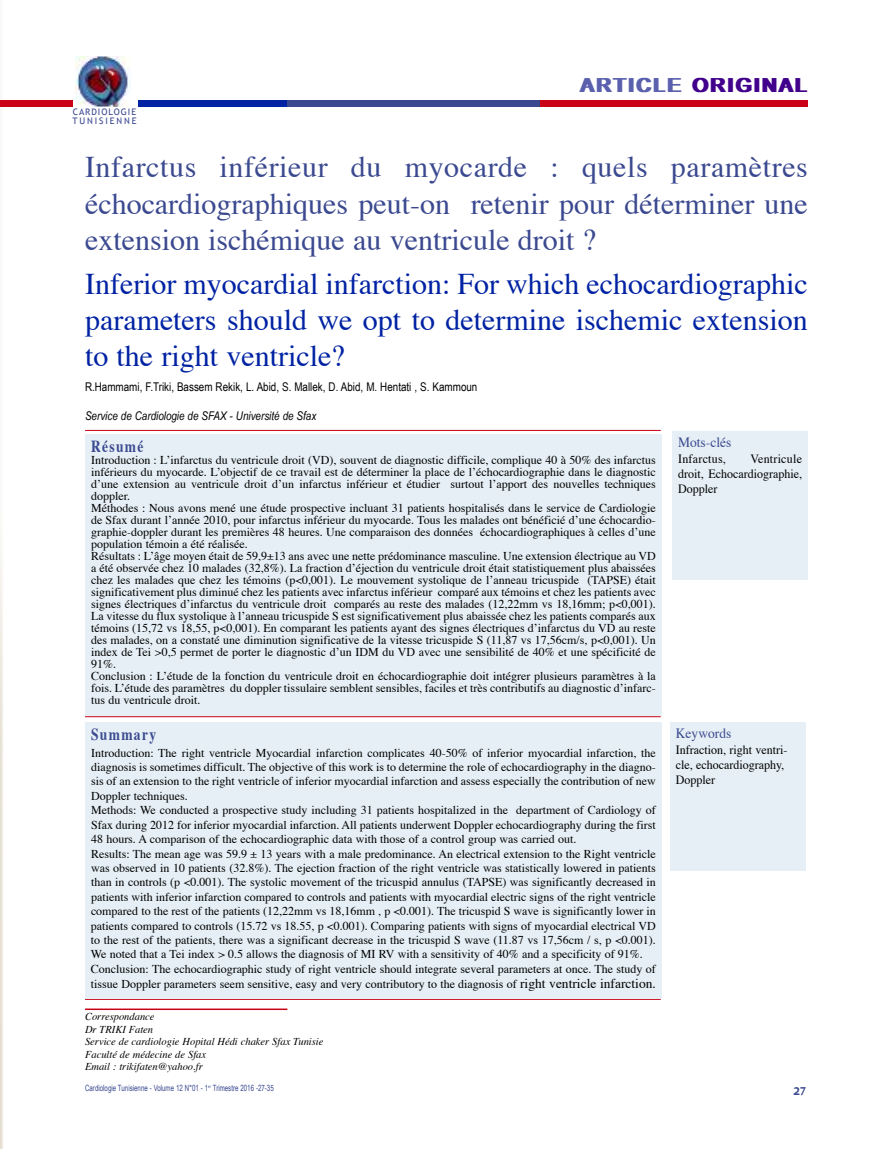
<style>
.page{position:relative;width:893px;height:1149px;background:#fff}
.page>*{position:absolute;margin:0;border:0;box-sizing:border-box;transform-origin:0 0}
.t1{font:30px/36px "Times";color:#3b4990;text-align:justify}
.t2{font:30px/36px "Times";color:#0022a3;text-align:justify}
.t3{font:900 19.5px "Arial";color:#41008b}
.t4{font:700 16.8px "Times";letter-spacing:.1em;color:#3b4990;scale:.8 1}
.t5{font:14.1px "Times";color:#3b4990;scale:.95 1}
.t6{font:12.6px/15px "Times";color:#000;scale:.95 1}
.t7{font:12.6px "Times";letter-spacing:.02em;color:#000;scale:.95 1}
.t8{font:12px/12px "Times";color:#000}
.t9{font:12px "Arial Narrow";color:#000}
.t10{font:italic 12px "Arial Narrow";color:#000}
.t11{font:italic 10.5px/12.6px "Times";color:#000}
.t12{font:10.5px "Gadget";color:#3b4990}
.t13{font:9px/9px "Trebuchet MS";letter-spacing:.105em;color:#3b4990}
.t14{font:8.7px "Arial Narrow";color:#3b4990;scale:.87 1}
.s1{color:#5a60ad}
.s2{font-size:13.5px}
</style>
<div class="page">
<img style="left:0;top:106px;width:5px;height:1042px">
<img style="left:75px;top:56px;width:56px;height:50px">
<div style="left:539px;top:100px;width:269px;height:6px;background:#ca0016"></div>
<div style="left:287px;top:100px;width:253px;height:6px;background:#3b4990"></div>
<div style="left:138px;top:100px;width:149px;height:6px;background:#0022a3"></div>
<div style="left:0;top:100px;width:73px;height:6px;background:#ca0016"></div>
<hr style="left:85px;top:998px;width:576px;height:1px;background:#ca0016">
<hr style="left:85px;top:716px;width:576px;height:1px;background:#ca0016">
<hr style="left:85px;top:430px;width:576px;height:1px;background:#ca0016">
<div style="left:670px;top:722px;width:136px;height:149px;background:#e5eff5"></div>
<div style="left:672px;top:431px;width:136px;height:149px;background:#e5eff5"></div>
<hr style="left:85px;top:1008px;width:202px;height:1px;background:#ca0016">
<div style="left:85px;top:722px;width:577px;height:276px;background:#e5eff5"></div>
<div style="left:85px;top:434px;width:577px;height:281px;background:#e5eff5"></div>
<p class="t13" style="left:72px;top:107px;width:66px">CARDIOLOGIE<br>TUNISIENNE</p>
<h2 class="t3" style="left:580px;top:78px;width:230px"><span class="s1">ARTICLE</span> ORIGINAL</h2>
<h1 class="t1" style="left:85px;top:152px;width:724px">Infarctus inférieur du myocarde : quels paramètres échocardiographiques peut-on retenir pour déterminer une extension ischémique au ventricule droit ?</h1>
<h1 class="t2" style="left:85px;top:268px;width:724px">Inferior myocardial infarction: For which echocardiographic parameters should we opt to determine ischemic extension to the right ventricle?</h1>
<p class="t9" style="left:85px;top:379px;width:394px">r.Hammami, F.Triki, Bassem rekik, L. Abid, S. Mallek, D. Abid, M. Hentati , S. Kammoun</p>
<p class="t10" style="left:85px;top:408px;width:233px">Service de Cardiologie de SFAX - Université de Sfax</p>
<h3 class="t4" style="left:91px;top:439px;width:67px">Résumé</h3>
<p class="t8" style="left:91px;top:454px;width:566px">Introduction : L’infarctus du ventricule droit (VD), souvent de diagnostic difficile, complique 40 à 50% des infarctus inférieurs du myocarde. L’objectif de ce travail est de déterminer la place de l’échocardiographie dans le diagnostic d’une extension au ventricule droit d’un infarctus inférieur et étudier surtout l’apport des nouvelles techniques doppler.<br>Méthodes : Nous avons mené une étude prospective incluant 31 patients hospitalisés dans le service de Cardiologie de Sfax durant l’année 2010, pour infarctus inférieur du myocarde. Tous les malades ont bénéficié d’une échocardio&shy;graphie-doppler durant les premières 48 heures. Une comparaison des données échocardiographiques à celles d’une population témoin a été réalisée.<br>Résultats : L’âge moyen était de 59,9±13 ans avec une nette prédominance masculine. Une extension électrique au VD a été observée chez 10 malades (32,8%). La fraction d’éjection du ventricule droit était statistiquement plus abaissées chez les malades que chez les témoins (p&lt;0,001). Le mouvement systolique de l’anneau tricuspide (TAPSE) était significativement plus diminué chez les patients avec infarctus inférieur comparé aux témoins et chez les patients avec signes électriques d’infarctus du ventricule droit comparés au reste des malades (12,22mm vs 18,16mm; p&lt;0,001).<br>La vitesse du flux systolique à l’anneau tricuspide S est significativement plus abaissée chez les patients comparés aux témoins (15,72 vs 18,55, p&lt;0,001). En comparant les patients ayant des signes électriques d’infarctus du VD au reste des malades, on a constaté une diminution significative de la vitesse tricuspide S (11,87 vs 17,56cm/s, p&lt;0,001). Un index de Tei &gt;0,5 permet de porter le diagnostic d’un IDM du VD avec une sensibilité de 40% et une spécificité de 91%.<br>Conclusion : L’étude de la fonction du ventricule droit en échocardiographie doit intégrer plusieurs paramètres à la fois. L’étude des paramètres du doppler tissulaire semblent sensibles, faciles et très contributifs au diagnostic d’infarc&shy;tus du ventricule droit.</p>
<h3 class="t4" style="left:91px;top:727px;width:83px">Summary</h3>
<p class="t8" style="left:91px;top:746px;width:566px;line-height:14.4px">Introduction: The right ventricle Myocardial infarction complicates 40-50% of inferior myocardial infarction, the diagnosis is sometimes difficult. The objective of this work is to determine the role of echocardiography in the diagno&shy;sis of an extension to the right ventricle of inferior myocardial infarction and assess especially the contribution of new Doppler techniques.<br>Methods: We conducted a prospective study including 31 patients hospitalized in the department of Cardiology of Sfax during 2012 for inferior myocardial infarction. All patients underwent Doppler echocardiography during the first 48 hours. A comparison of the echocardiographic data with those of a control group was carried out.<br>Results: The mean age was 59.9 ± 13 years with a male predominance. An electrical extension to the Right ventricle was observed in 10 patients (32.8%). The ejection fraction of the right ventricle was statistically lowered in patients than in controls (p &lt;0.001). The systolic movement of the tricuspid annulus (TAPSE) was significantly decreased in patients with inferior infarction compared to controls and patients with myocardial electric signs of the right ventricle compared to the rest of the patients (12,22mm vs 18,16mm , p &lt;0.001). The tricuspid S wave is significantly lower in patients compared to controls (15.72 vs 18.55, p &lt;0.001). Comparing patients with signs of myocardial electrical VD to the rest of the patients, there was a significant decrease in the tricuspid S wave (11.87 vs 17,56cm / s, p &lt;0.001).<br>We noted that a Tei index &gt; 0.5 allows the diagnosis of MI RV with a sensitivity of 40% and a specificity of 91%.<br>Conclusion: The echocardiographic study of right ventricle should integrate several parameters at once. The study of tissue Doppler parameters seem sensitive, easy and very contributory to the diagnosis of <span class="s2">right ventricle infarction.</span></p>
<p class="t5" style="left:678px;top:436px;width:58px">Mots-clés</p>
<p class="t7" style="left:678px;top:453px;width:52px">Infarctus,</p>
<p class="t6" style="left:678px;top:452px;width:132px;text-align:justify;text-indent:72px">Ventricule droit, Echocardiographie, Doppler</p>
<p class="t5" style="left:676px;top:727px;width:60px">Keywords</p>
<p class="t6" style="left:676px;top:743px;width:119px">Infraction, right ventri&shy;cle, echocardiography,<br>Doppler</p>
<p class="t11" style="left:85px;top:1010px;width:240px">Correspondance<br>Dr TRIKI Faten<br>Service de cardiologie Hopital Hédi chaker Sfax Tunisie<br>Faculté de médecine de Sfax<br>Email : trikifaten@yahoo.fr</p>
<p class="t14" style="left:85px;top:1082px;width:218px">Cardiologie Tunisienne - Volume 12 N°01 - 1<sup>er</sup> Trimestre 2016 -27-35</p>
<p class="t12" style="left:793px;top:1084px;width:15px">27</p>
</div>
